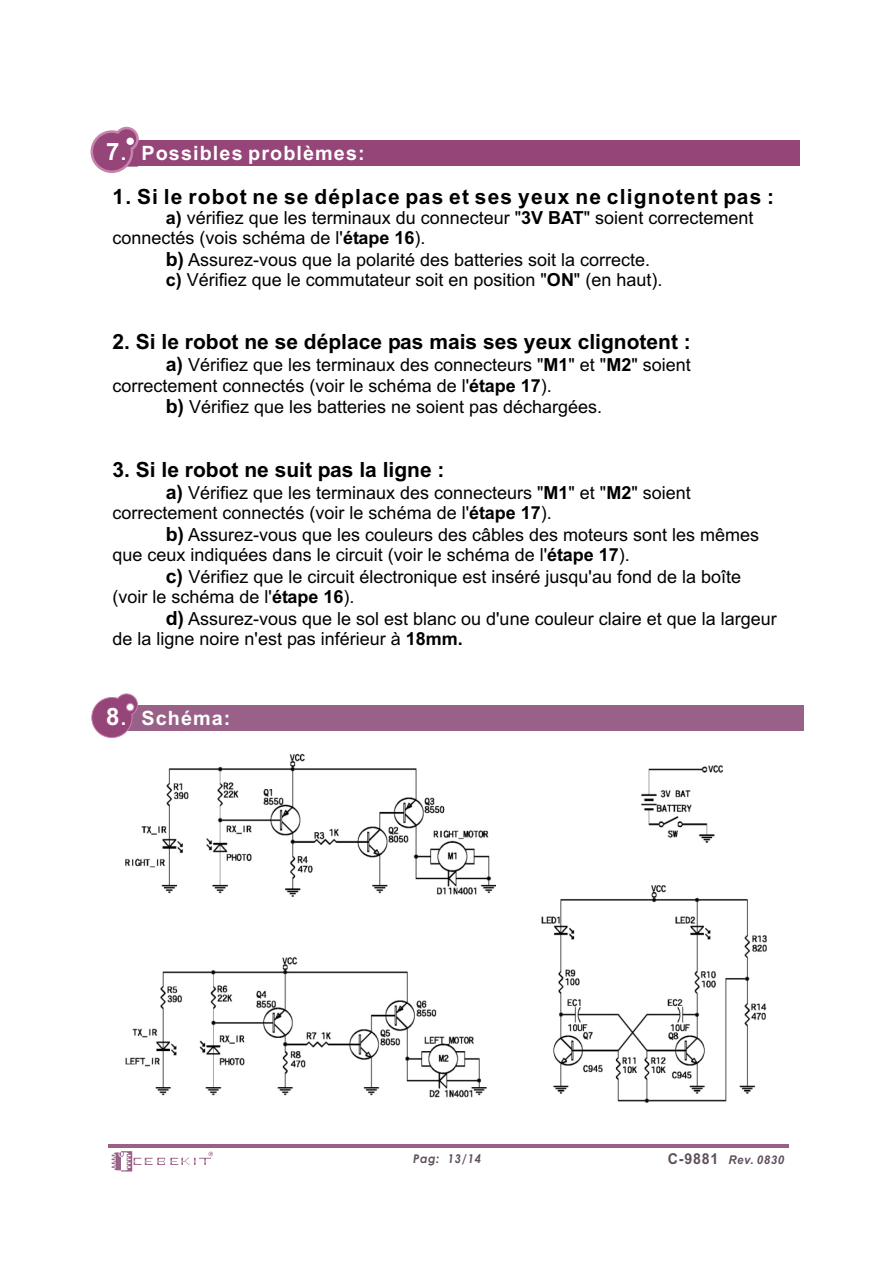
<style>
.page{position:relative;width:894px;height:1263px;background:#fff}
.page>*{position:absolute;margin:0;border:0;box-sizing:border-box;transform-origin:0 0}
.t1{font:700 21px "Arial";color:#000}
.t2{font:700 21px "Arial";letter-spacing:.055em;color:#000}
.t3{font:700 19.8px "Arial";letter-spacing:.055em;color:#fff}
.t4{font:18px/20.4px "Arial";color:#000}
.t5{font:italic 700 12px "Arial";letter-spacing:.055em;color:#5e4f5c;scale:.94 1}
.t6{font:italic 700 12px "Century Gothic";letter-spacing:.055em;color:#5e4f5c;scale:.94 1}
.s1{font-size:24px}
.s2{font-weight:700}
.s3{font-weight:700;font-size:19.5px}
.s4{font-style:normal;font-size:15px}
</style>
<div class="page">
<hr style="left:108px;top:1145px;width:680px;height:3px;background:#996187">
<svg style="left:112px;top:1151px;width:101px;height:21px"></svg>
<div style="left:113px;top:141px;width:686px;height:25px;background:#964578"></div>
<svg style="left:90px;top:126px;width:50px;height:47px"></svg>
<div style="left:126px;top:138px;width:8px;height:7px;background:#fff;border-radius:50%"></div>
<div style="left:109px;top:705px;width:694px;height:25px;background:#996187"></div>
<svg style="left:91px;top:694px;width:47px;height:44px"></svg>
<div style="left:126px;top:703px;width:8px;height:8px;background:#fff;border:1px solid #c782ad;border-radius:50%"></div>
<img style="left:641px;top:766px;width:82px;height:76px">
<img style="left:125px;top:957px;width:362px;height:140px">
<img style="left:125px;top:753px;width:370px;height:143px">
<img style="left:542px;top:885px;width:225px;height:217px">
<p class="t3" style="left:106px;top:146px;width:260px"><span class="s1">7</span>. Possibles problèmes:</p>
<p class="t2" style="left:113px;top:188px;width:663px">1. Si le robot ne se déplace pas et ses yeux ne clignotent pas :</p>
<p class="t4" style="left:166px;top:209px;width:589px"><span class="s2">a)</span> vérifiez que les terminaux du connecteur "<span class="s2">3V BAT</span>" soient correctement</p>
<p class="t4" style="left:113px;top:230px;width:315px">connectés (vois schéma de l'<span class="s2">étape 16</span>).</p>
<p class="t4" style="left:166px;top:251px;width:486px"><span class="s3">b)</span> Assurez-vous que la polarité des batteries soit la correcte.</p>
<p class="t4" style="left:166px;top:271px;width:498px"><span class="s2">c)</span> Vérifiez que le commutateur soit en position "<span class="s2">ON</span>" (en haut).</p>
<p class="t1" style="left:113px;top:334px;width:580px">2. Si le robot ne se déplace pas mais ses yeux clignotent :</p>
<p class="t4" style="left:166px;top:357px;width:527px"><span class="s3">a)</span> Vérifiez que les terminaux des connecteurs "<span class="s2">M1</span>" et "<span class="s2">M2</span>" soient</p>
<p class="t4" style="left:113px;top:377px;width:441px">correctement connectés (voir le schéma de l'<span class="s2">étape 17</span>).</p>
<p class="t4" style="left:166px;top:399px;width:438px"><span class="s3">b)</span> Vérifiez que les batteries ne soient pas déchargées.</p>
<p class="t1" style="left:113px;top:461px;width:333px">3. Si le robot ne suit pas la ligne :</p>
<p class="t4" style="left:113px;top:484px;width:580px;text-indent:53px"><span class="s3">a)</span> Vérifiez que les terminaux des connecteurs "<span class="s2">M1</span>" et "<span class="s2">M2</span>" soient correctement connectés (voir le schéma de l'<span class="s2">étape 17</span>).</p>
<p class="t4" style="left:113px;top:526px;width:648px;text-indent:53px"><span class="s3">b)</span> Assurez-vous que les couleurs des câbles des moteurs sont les mêmes que ceux indiquées dans le circuit (voir le schéma de l'<span class="s2">étape 17</span>).</p>
<p class="t4" style="left:113px;top:568px;width:630px;text-indent:53px"><span class="s3">c)</span> Vérifiez que le circuit électronique est inséré jusqu'au fond de la boîte (voir le schéma de l'<span class="s2">étape 16</span>).</p>
<p class="t4" style="left:113px;top:610px;width:666px;text-indent:53px"><span class="s3">d)</span> Assurez-vous que le sol est blanc ou d'une couleur claire et que la largeur de la ligne noire n'est pas inférieur à <span class="s2">18mm.</span></p>
<p class="t3" style="left:106px;top:710px;width:126px"><span class="s1">8</span>. Schéma:</p>
<p class="t6" style="left:413px;top:1154px;width:74px">Pag: 13/14</p>
<p class="t5" style="left:668px;top:1155px;width:125px"><span class="s4">C-9881</span> Rev. 0830</p>
</div>
